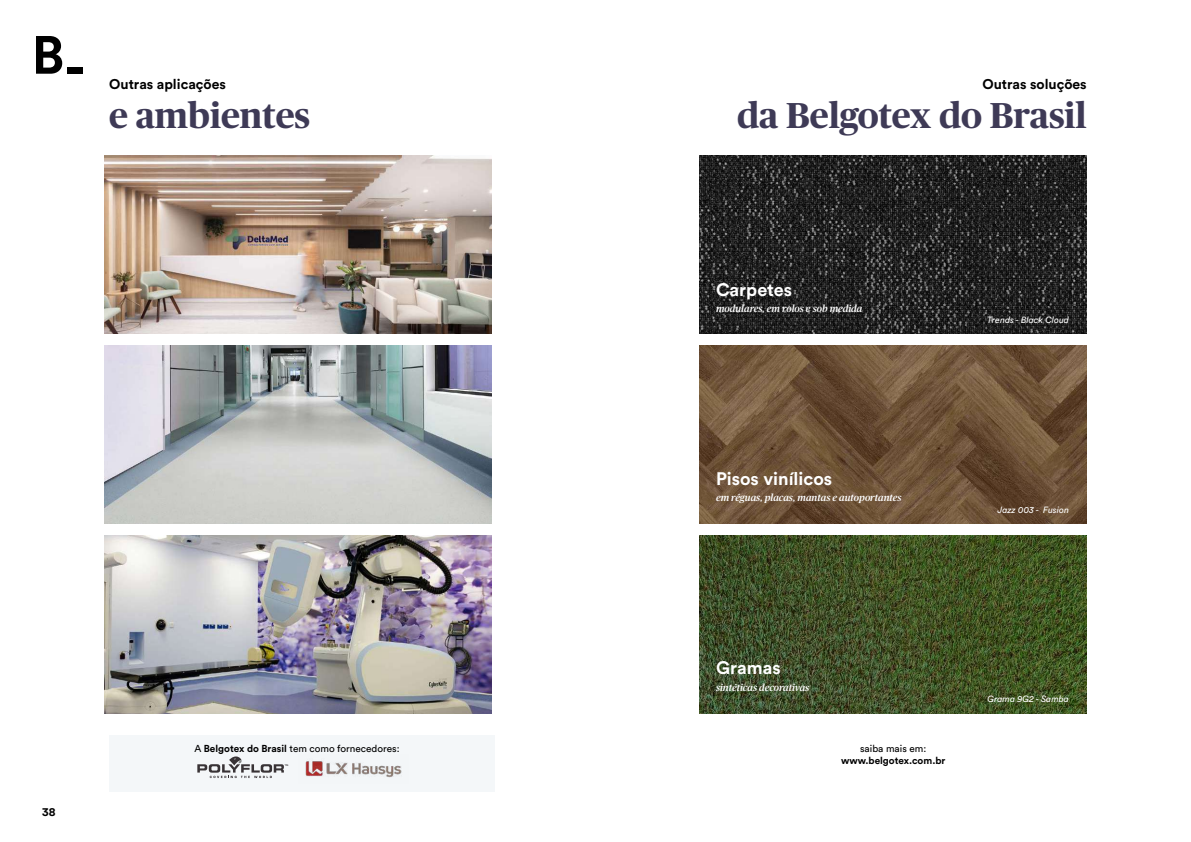
<style>
.page{position:relative;width:1191px;height:842px;background:#fff}
.page>*{position:absolute;margin:0;border:0;box-sizing:border-box;transform-origin:0 0}
.t1{font:700 36px "Publico Headline";color:#3e3a56}
.t2{font:700 18px "Circular Std";color:#fff}
.t3{font:700 14px "Circular Std";color:#000}
.t4{font:700 12px "Circular Std";color:#000}
.t5{font:italic 500 10px "Publico Headline";color:#fff}
.t6{font:10px "Circular Std";color:#000}
.t7{font:700 10px "Circular Std";color:#000}
.t8{font:italic 9px "Circular Std";color:#fff}
.s1{font-weight:700}
</style>
<div class="page">
<div style="left:109px;top:735px;width:385px;height:56px;background:#f4f7f9"></div>
<img style="left:104px;top:156px;width:387px;height:177px">
<img style="left:699px;top:156px;width:387px;height:177px">
<img style="left:104px;top:346px;width:387px;height:177px">
<img style="left:699px;top:346px;width:387px;height:177px">
<img style="left:104px;top:536px;width:387px;height:177px">
<img style="left:699px;top:536px;width:387px;height:177px">
<svg style="left:197px;top:756px;width:91px;height:22px"></svg>
<img style="left:305px;top:761px;width:97px;height:17px">
<svg style="left:36px;top:36px;width:26px;height:38px"></svg>
<div style="left:67px;top:68px;width:15px;height:6px;background:#000"></div>
<h3 class="t3" style="left:109px;top:75px;width:118px">Outras aplicações</h3>
<h3 class="t3" style="left:982px;top:75px;width:106px">Outras soluções</h3>
<h1 class="t1" style="left:109px;top:90px;width:202px">e ambientes</h1>
<h1 class="t1" style="left:737px;top:90px;width:351px">da Belgotex do Brasil</h1>
<h2 class="t2" style="left:716px;top:278px;width:78px">Carpetes</h2>
<p class="t5" style="left:716px;top:301px;width:148px">modulares, em rolos e sob medida</p>
<h2 class="t2" style="left:716px;top:467px;width:118px">Pisos vinílicos</h2>
<p class="t5" style="left:716px;top:491px;width:187px">em réguas, placas, mantas e autoportantes</p>
<p class="t8" style="left:987px;top:315px;width:83px">Trends - Black Cloud</p>
<p class="t8" style="left:997px;top:504px;width:73px">Jazz 003 - Fusion</p>
<p class="t4" style="left:42px;top:804px;width:15px">38</p>
<h2 class="t2" style="left:716px;top:656px;width:66px">Gramas</h2>
<p class="t5" style="left:716px;top:680px;width:95px">sintéticas decorativas</p>
<p class="t6" style="left:194px;top:742px;width:207px">A <span class="s1">Belgotex do Brasil</span> tem como fornecedores:</p>
<p class="t6" style="left:860px;top:742px;width:68px">saiba mais em:</p>
<p class="t7" style="left:841px;top:754px;width:106px">www.belgotex.com.br</p>
<p class="t8" style="left:987px;top:693px;width:83px">Grama 9G2 - Samba</p>
</div>
